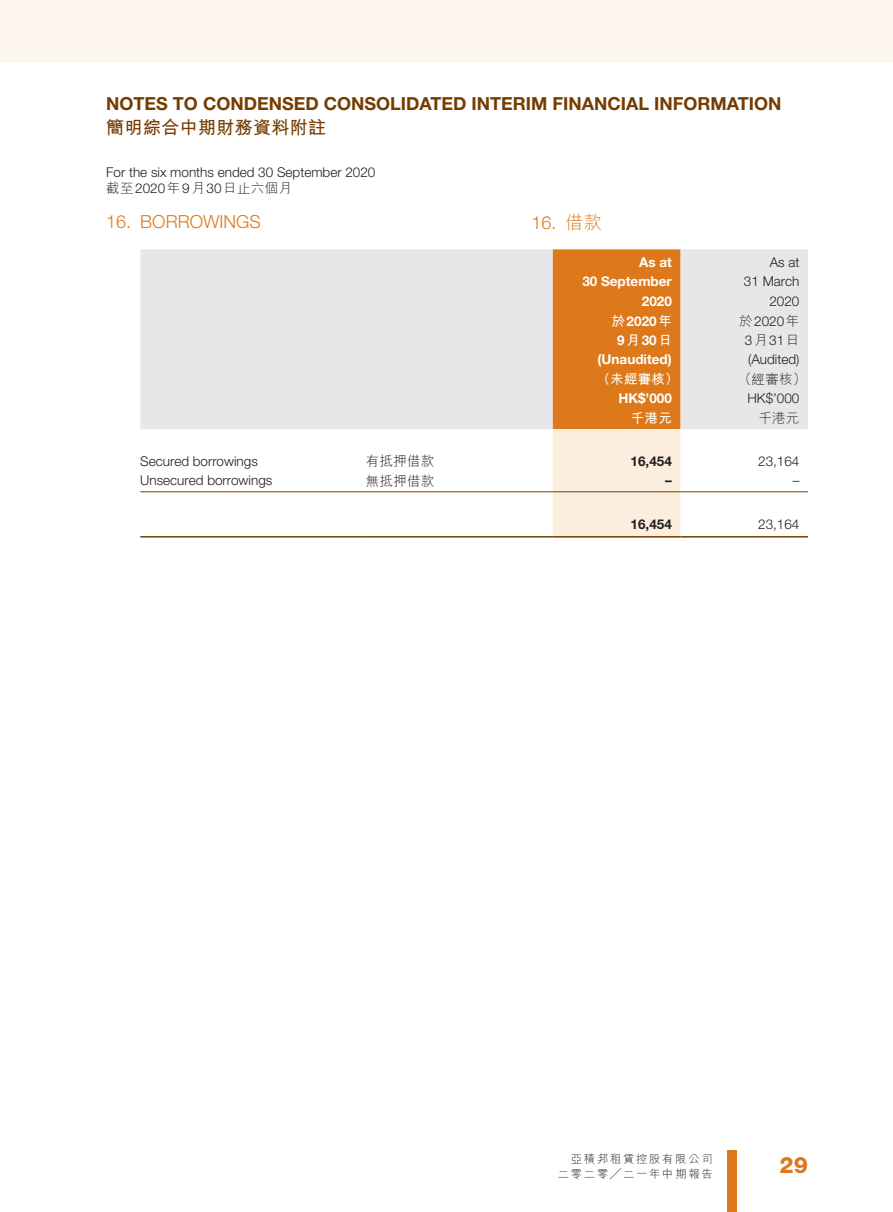
<style>
.page{position:relative;width:893px;height:1212px;background:#fff}
.page>*{position:absolute;margin:0;border:0;box-sizing:border-box;transform-origin:0 0}
.t1{font:800 22.5px "Helvetica Neue LT Std";color:#de791b}
.t2{font:700 18px "Helvetica Neue LT Std";color:#753c00}
.t3{font:300 18px "Helvetica Neue LT Std";color:#de791b}
.t4{font:700 18px "M Hei HK";letter-spacing:.02em;color:#753c00}
.t5{font:300 13.5px/19.5px "Helvetica Neue LT Std";color:#231f20;text-align:right}
.t6{font:700 13.5px/19.5px "Helvetica Neue LT Std";color:#fff;text-align:right}
.t7{font:300 13.5px "M Hei HK";letter-spacing:.02em;color:#231f20}
.t8{font:700 13.5px "Helvetica Neue LT Std";color:#231f20}
.t9{font:700 13.5px "M Hei HK";letter-spacing:.02em;color:#fff}
.t10{font:300 11.25px/14.2px "M Hei HK";letter-spacing:.16em;color:#231f20;text-align:right}
.s1{font-family:"Helvetica Neue LT Std"}
.s2{font-family:"M Hei HK"}
</style>
<div class="page">
<img style="left:0;top:0;width:893px;height:1212px">
<div style="left:727px;top:1150px;width:9px;height:62px;background:#de791b"></div>
<div style="left:140px;top:249px;width:668px;height:180px;background:#e6e7e9"></div>
<svg style="left:553px;top:249px;width:127px;height:287px;background:#e8a463"></svg>
<hr style="left:140px;top:491px;width:226px;height:1px;background:#753c00">
<hr style="left:366px;top:491px;width:187px;height:1px;background:#753c00">
<hr style="left:553px;top:491px;width:127px;height:1px;background:#753c00">
<hr style="left:680px;top:491px;width:128px;height:1px;background:#753c00">
<hr style="left:140px;top:536px;width:226px;height:1px;background:#753c00">
<hr style="left:366px;top:536px;width:187px;height:1px;background:#753c00">
<hr style="left:553px;top:536px;width:127px;height:1px;background:#753c00">
<hr style="left:680px;top:536px;width:128px;height:1px;background:#753c00">
<h2 class="t2" style="left:106px;top:93px;width:676px">NOTES TO CONDENSED CONSOLIDATED INTERIM FINANCIAL INFORMATION</h2>
<h2 class="t4" style="left:106px;top:114px;width:221px">簡明綜合中期財務資料附註</h2>
<p class="t5" style="left:106px;top:162px;width:271px">For the six months ended 30 September 2020</p>
<p class="t7" style="left:106px;top:181px;width:187px">截至<span class="s1">2020</span>年<span class="s1">9</span>月<span class="s1">30</span>日止六個月</p>
<h2 class="t3" style="left:106px;top:210px;width:156px">16. BORROWINGS</h2>
<h2 class="t3" style="left:531px;top:211px;width:72px">16. <span class="s2">借款</span></h2>
<p class="t6" style="left:582px;top:252px;width:91px">As at<br>30 September</p>
<p class="t5" style="left:744px;top:252px;width:57px">As at<br>31 March</p>
<p class="t6" style="left:642px;top:291px;width:32px">2020</p>
<p class="t5" style="left:769px;top:291px;width:32px">2020</p>
<p class="t6" style="left:611px;top:311px;width:62px;text-align:center"><span class="s2">於</span>2020<span class="s2">年<br></span>9<span class="s2">月</span>30<span class="s2">日</span></p>
<p class="t5" style="left:739px;top:311px;width:62px;text-align:center"><span class="s2">於</span>2020<span class="s2">年<br></span>3<span class="s2">月</span>31<span class="s2">日</span></p>
<p class="t6" style="left:598px;top:349px;width:76px">(Unaudited)</p>
<p class="t5" style="left:748px;top:349px;width:53px">(Audited)</p>
<p class="t9" style="left:597px;top:369px;width:83px">（未經審核）</p>
<p class="t7" style="left:738px;top:372px;width:70px">（經審核）</p>
<p class="t6" style="left:618px;top:388px;width:55px">HK$’000</p>
<p class="t5" style="left:747px;top:388px;width:54px">HK$’000</p>
<p class="t9" style="left:631px;top:408px;width:43px">千港元</p>
<p class="t7" style="left:758px;top:411px;width:43px">千港元</p>
<p class="t5" style="left:140px;top:451px;width:119px">Secured borrowings</p>
<p class="t7" style="left:366px;top:454px;width:70px">有抵押借款</p>
<p class="t8" style="left:631px;top:453px;width:43px">16,454</p>
<p class="t5" style="left:758px;top:451px;width:43px">23,164</p>
<p class="t5" style="left:140px;top:470px;width:134px">Unsecured borrowings</p>
<p class="t7" style="left:366px;top:474px;width:70px">無抵押借款</p>
<p class="t8" style="left:665px;top:472px;width:8px">–</p>
<p class="t5" style="left:793px;top:470px;width:8px">–</p>
<p class="t8" style="left:631px;top:516px;width:43px">16,454</p>
<p class="t5" style="left:758px;top:514px;width:43px">23,164</p>
<p class="t10" style="left:558px;top:1152px;width:156px">亞積邦租賃控股有限公司二零二零╱二一年中期報告</p>
<h1 class="t1" style="left:780px;top:1152px;width:30px">29</h1>
</div>
